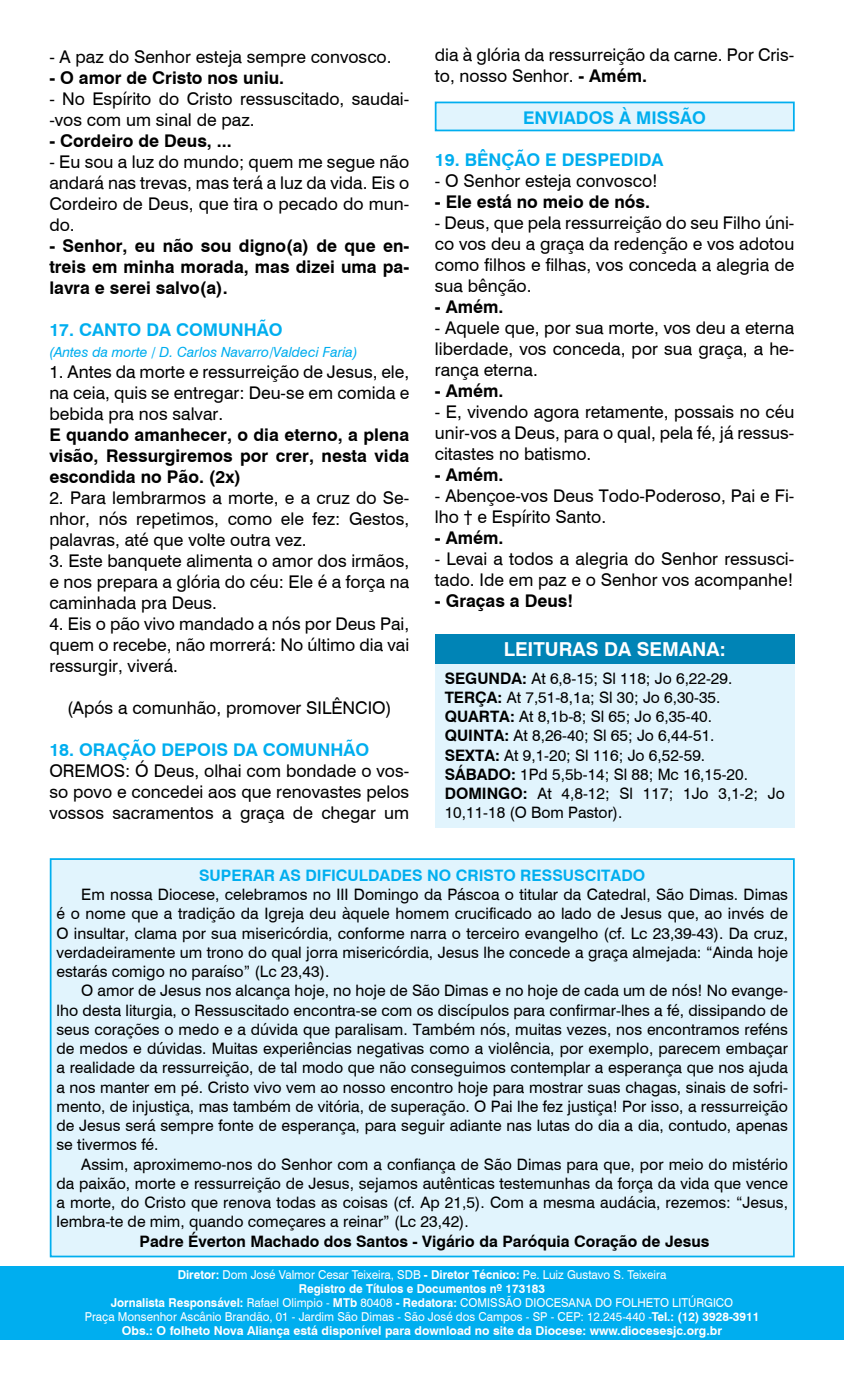
<style>
.page{position:relative;width:844px;height:1389px;background:#fff}
.page>*{position:absolute;margin:0;border:0;box-sizing:border-box;transform-origin:0 0}
.t1{font:700 19.25px "Swiss 721 BT";color:#fff}
.t2{font:17.5px/21px "Swiss 721 BT";color:#000;text-align:justify}
.t3{font:700 17.5px/21px "Swiss 721 BT";color:#000;text-align:justify}
.t4{font:700 17.5px "Swiss 721 BT";color:#00aeef}
.t5{font:15.75px/19.2px "Swiss 721 BT";color:#000;text-align:justify}
.t6{font:700 15.75px "Swiss 721 BT";color:#000}
.t7{font:700 15.75px "Swiss 721 BT";color:#00aeef}
.t8{font:italic 14px "Swiss 721 BT";color:#00aeef}
.t9{font:700 12.25px/14px "Swiss 721 BT";color:#fff;text-align:center;scale:.95 1}
.s1{font-weight:700}
.s2{font-weight:400}
</style>
<div class="page">
<div style="left:51px;top:859px;width:742px;height:397px;background:#e1f4fd"></div>
<div style="left:50px;top:858px;width:744px;height:399px;border:2px solid #00aeef"></div>
<div style="left:434px;top:102px;width:360px;height:29px;background:#e1f4fd;border:2px solid #00aeef"></div>
<div style="left:0;top:1266px;width:843px;height:73px;background:#00aeef"></div>
<div style="left:434px;top:663px;width:360px;height:164px;background:#e1f4fd"></div>
<div style="left:434px;top:634px;width:360px;height:30px;background:#0084b6"></div>
<p class="t2" style="left:49px;top:45px;width:343px">- A paz do Senhor esteja sempre convosco.</p>
<p class="t3" style="left:49px;top:66px;width:236px">- O amor de Cristo nos uniu.</p>
<p class="t2" style="left:49px;top:87px;width:361px">- No Espírito do Cristo ressuscitado, saudai--vos com um sinal de paz.</p>
<p class="t3" style="left:49px;top:129px;width:184px">- Cordeiro de Deus, ...</p>
<p class="t2" style="left:49px;top:150px;width:361px">- Eu sou a luz do mundo; quem me segue não andará nas trevas, mas terá a luz da vida. Eis o Cordeiro de Deus, que tira o pecado do mun&shy;do.</p>
<p class="t3" style="left:49px;top:234px;width:361px">- Senhor, eu não sou digno(a) de que en&shy;treis em minha morada, mas dizei uma pa&shy;lavra e serei salvo(a).</p>
<p class="t4" style="left:49px;top:317px;width:235px">17. CANTO DA COMUNHÃO</p>
<p class="t8" style="left:49px;top:342px;width:310px">(Antes da morte / D. Carlos Navarro/Valdeci Faria)</p>
<p class="t2" style="left:49px;top:360px;width:361px">1. Antes da morte e ressurreição de Jesus, ele, na ceia, quis se entregar: Deu-se em comida e bebida pra nos salvar.</p>
<p class="t3" style="left:49px;top:423px;width:361px">E quando amanhecer, o dia eterno, a plena visão, Ressurgiremos por crer, nesta vida escondida no Pão. (2x)</p>
<p class="t2" style="left:49px;top:486px;width:361px">2. Para lembrarmos a morte, e a cruz do Se&shy;nhor, nós repetimos, como ele fez: Gestos, palavras, até que volte outra vez.</p>
<p class="t2" style="left:49px;top:549px;width:361px">3. Este banquete alimenta o amor dos irmãos, e nos prepara a glória do céu: Ele é a força na caminhada pra Deus.</p>
<p class="t2" style="left:49px;top:612px;width:361px">4. Eis o pão vivo mandado a nós por Deus Pai, quem o recebe, não morrerá: No último dia vai ressurgir, viverá.</p>
<p class="t2" style="left:67px;top:696px;width:326px">(Após a comunhão, promover SILÊNCIO)</p>
<p class="t4" style="left:49px;top:737px;width:321px">18. ORAÇÃO DEPOIS DA COMUNHÃO</p>
<p class="t2" style="left:49px;top:759px;width:361px">OREMOS: Ó Deus, olhai com bondade o vos&shy;so povo e concedei aos que renovastes pelos vossos sacramentos a graça de chegar um</p>
<p class="t2" style="left:435px;top:43px;width:361px">dia à glória da ressurreição da carne. Por Cris&shy;to, nosso Senhor. <span class="s1">- Amém.</span></p>
<p class="t4" style="left:523px;top:105px;width:184px">ENVIADOS À MISSÃO</p>
<p class="t4" style="left:435px;top:147px;width:230px">19. BÊNÇÃO E DESPEDIDA</p>
<p class="t2" style="left:435px;top:169px;width:224px">- O Senhor esteja convosco!</p>
<p class="t3" style="left:435px;top:190px;width:216px">- Ele está no meio de nós.</p>
<p class="t2" style="left:435px;top:211px;width:361px">- Deus, que pela ressurreição do seu Filho úni&shy;co vos deu a graça da redenção e vos adotou como filhos e filhas, vos conceda a alegria de sua bênção.</p>
<p class="t3" style="left:435px;top:295px;width:70px">- Amém.</p>
<p class="t2" style="left:435px;top:316px;width:361px">- Aquele que, por sua morte, vos deu a eterna liberdade, vos conceda, por sua graça, a he&shy;rança eterna.</p>
<p class="t3" style="left:435px;top:379px;width:70px">- Amém.</p>
<p class="t2" style="left:435px;top:400px;width:361px">- E, vivendo agora retamente, possais no céu unir-vos a Deus, para o qual, pela fé, já ressus&shy;citastes no batismo.</p>
<p class="t3" style="left:435px;top:463px;width:70px">- Amém.</p>
<p class="t2" style="left:435px;top:484px;width:361px">- Abençoe-vos Deus Todo-Poderoso, Pai e Fi&shy;lho † e Espírito Santo.</p>
<p class="t3" style="left:435px;top:526px;width:70px">- Amém.</p>
<p class="t2" style="left:435px;top:547px;width:361px">- Levai a todos a alegria do Senhor ressusci&shy;tado. Ide em paz e o Senhor vos acompanhe!</p>
<p class="t3" style="left:435px;top:589px;width:140px">- Graças a Deus!</p>
<p class="t1" style="left:503px;top:636px;width:223px">LEITURAS DA SEMANA:</p>
<p class="t5" style="left:444px;top:668px;width:341px;text-align:left"><span class="s1">SEGUNDA:</span> At 6,8-15; Sl 118; Jo 6,22-29.<br><span class="s1">TERÇA:</span> At 7,51-8,1a; Sl 30; Jo 6,30-35.<br><span class="s1">QUARTA:</span> At 8,1b-8; Sl 65; Jo 6,35-40.<br><span class="s1">QUINTA:</span> At 8,26-40; Sl 65; Jo 6,44-51.<br><span class="s1">SEXTA:</span> At 9,1-20; Sl 116; Jo 6,52-59.<br><span class="s1">SÁBADO:</span> 1Pd 5,5b-14; Sl 88; Mc 16,15-20.<br><span class="s1">DOMINGO:</span> At 4,8-12; Sl 117; 1Jo 3,1-2; Jo 10,11-18 (O Bom Pastor).</p>
<p class="t7" style="left:199px;top:864px;width:447px">SUPERAR AS DIFICULDADES NO CRISTO RESSUSCITADO</p>
<p class="t5" style="left:56px;top:884px;width:733px;text-indent:25px">Em nossa Diocese, celebramos no III Domingo da Páscoa o titular da Catedral, São Dimas. Dimas é o nome que a tradição da Igreja deu àquele homem crucificado ao lado de Jesus que, ao invés de O insultar, clama por sua misericórdia, conforme narra o terceiro evangelho (cf. Lc 23,39-43). Da cruz, verdadeiramente um trono do qual jorra misericórdia, Jesus lhe concede a graça almejada: “Ainda hoje estarás comigo no paraíso” (Lc 23,43).</p>
<p class="t5" style="left:56px;top:981px;width:732px;text-indent:25px">O amor de Jesus nos alcança hoje, no hoje de São Dimas e no hoje de cada um de nós! No evange&shy;lho desta liturgia, o Ressuscitado encontra-se com os discípulos para confirmar-lhes a fé, dissipando de seus corações o medo e a dúvida que paralisam. Também nós, muitas vezes, nos encontramos reféns de medos e dúvidas. Muitas experiências negativas como a violência, por exemplo, parecem embaçar a realidade da ressurreição, de tal modo que não conseguimos contemplar a esperança que nos ajuda a nos manter em pé. Cristo vivo vem ao nosso encontro hoje para mostrar suas chagas, sinais de sofri&shy;mento, de injustiça, mas também de vitória, de superação. O Pai lhe fez justiça! Por isso, a ressurreição de Jesus será sempre fonte de esperança, para seguir adiante nas lutas do dia a dia, contudo, apenas se tivermos fé.</p>
<p class="t5" style="left:56px;top:1154px;width:732px;text-indent:25px">Assim, aproximemo-nos do Senhor com a confiança de São Dimas para que, por meio do mistério da paixão, morte e ressurreição de Jesus, sejamos autênticas testemunhas da força da vida que vence a morte, do Cristo que renova todas as coisas (cf. Ap 21,5). Com a mesma audácia, rezemos: “Jesus, lembra-te de mim, quando começares a reinar” (Lc 23,42).</p>
<p class="t6" style="left:140px;top:1230px;width:571px">Padre Éverton Machado dos Santos - Vigário da Paróquia Coração de Jesus</p>
<p class="t9" style="left:85px;top:1268px;width:711px">Diretor: <span class="s2">Dom José Valmor Cesar Teixeira, SDB</span> - Diretor Técnico: <span class="s2">Pe. Luiz Gustavo S. Teixeira<br></span>Registro de Títulos e Documentos nº 173183<br>Jornalista Responsável: <span class="s2">Rafael Olimpio -</span> MTb <span class="s2">80408</span> - Redatora: <span class="s2">COMISSÃO DIOCESANA DO FOLHETO LITÚRGICO<br>Praça Monsenhor Ascânio Brandão, 01 - Jardim São Dimas - São José dos Campos - SP - CEP: 12.245-440 -</span>Tel.: (12) 3928-3911<br>Obs.: O folheto Nova Aliança está disponível para download no site da Diocese: www.diocesesjc.org.br</p>
</div>
